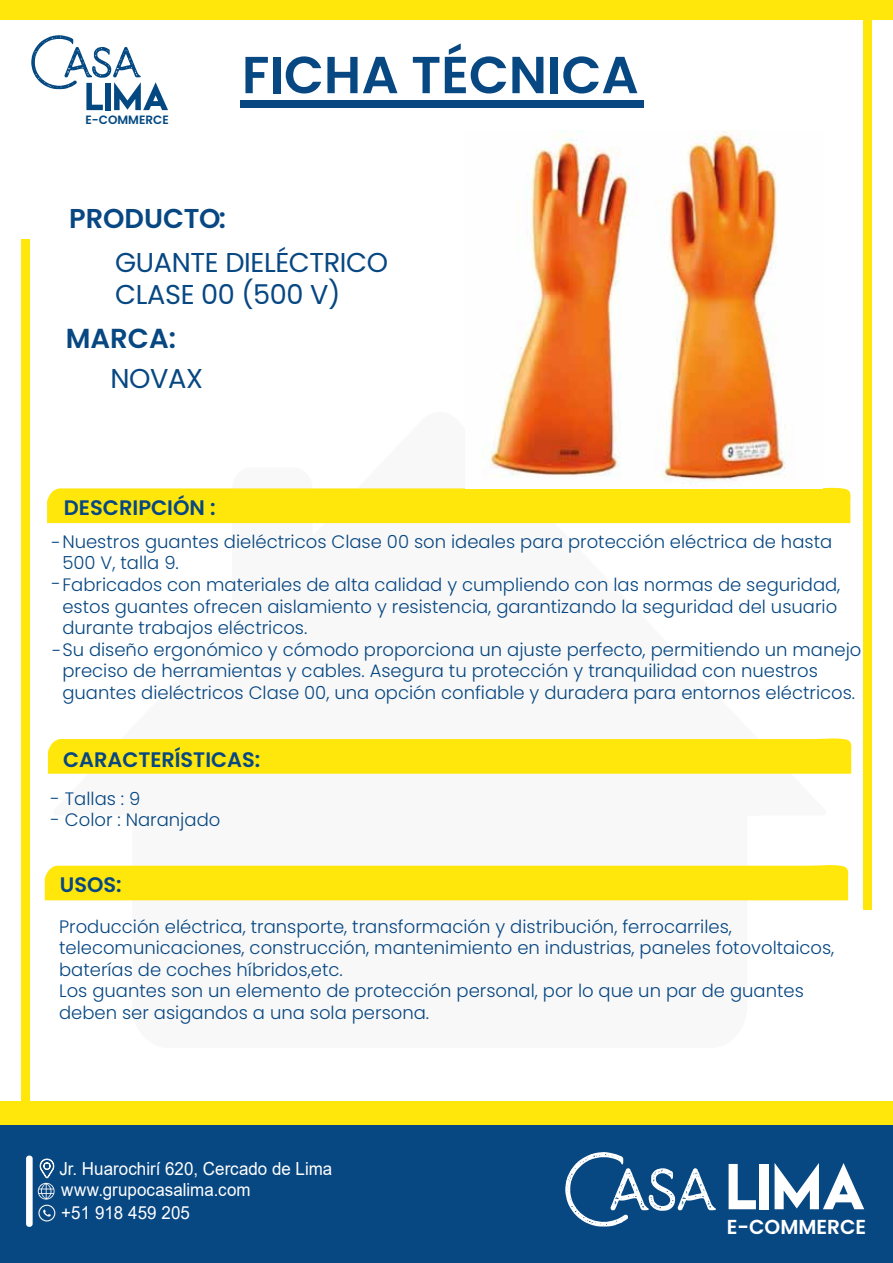
<style>
.page{position:relative;width:893px;height:1263px;background:#fff}
.page>*{position:absolute;margin:0;border:0;box-sizing:border-box;transform-origin:0 0}
.t1{font:600 52.05px "Poppins";color:#074782}
.t2{font:600 27.45px "Poppins";color:#074782}
.t3{font:27.3px/32.7px "Poppins";letter-spacing:-.015em;color:#074782}
.t4{font:600 27.3px "Poppins";color:#074782}
.t5{font:600 21px "Poppins";color:#074782}
.t6{font:600 20.25px "Poppins";color:#fff}
.t7{font:300 18px/21.6px "Poppins";color:#074782}
.t8{font:18px/20.7px "Arial";color:#fff;scale:.94 1}
.t9{font:600 12px "Poppins";color:#034881}
</style>
<div class="page">
<div style="left:0;top:1101px;width:893px;height:161px;background:#ffe60b"></div>
<div style="left:0;top:0;width:893px;height:20px;background:#ffe60b"></div>
<div style="left:864px;top:0;width:8px;height:909px;background:#ffe60b"></div>
<div style="left:22px;top:240px;width:8px;height:950px;background:#ffe60b"></div>
<div style="left:0;top:1125px;width:893px;height:138px;background:#074782"></div>
<svg style="left:43px;top:1209px;width:8px;height:8px"></svg>
<div style="left:38px;top:1205px;width:17px;height:16px;border:1px solid #f6f6f6;border-radius:50%"></div>
<svg style="left:729px;top:1164px;width:27px;height:45px"></svg>
<div style="left:760px;top:1164px;width:9px;height:45px;background:#fff"></div>
<svg style="left:775px;top:1163px;width:89px;height:46px"></svg>
<svg style="left:565px;top:1152px;width:151px;height:74px"></svg>
<div style="left:26px;top:1155px;width:7px;height:72px;background:#fff;border-radius:3px"></div>
<svg style="left:38px;top:1158px;width:17px;height:41px"></svg>
<div style="left:240px;top:100px;width:404px;height:7px;background:#074782"></div>
<svg style="left:31px;top:35px;width:137px;height:75px"></svg>
<div style="left:47px;top:487px;width:804px;height:36px;background:#ffe60b"></div>
<svg style="left:48px;top:738px;width:804px;height:36px"></svg>
<div style="left:45px;top:865px;width:803px;height:35px;background:#ffe60b"></div>
<img style="left:465px;top:131px;width:357px;height:357px">
<p class="t9" style="left:86px;top:113px;width:85px">E-COMMERCE</p>
<h1 class="t1" style="left:242px;top:45px;width:398px">FICHA TÉCNICA</h1>
<h3 class="t4" style="left:69px;top:203px;width:158px">PRODUCTO:</h3>
<h3 class="t3" style="left:115px;top:246px;width:274px">GUANTE DIELÉCTRICO<br>CLASE 00 (500 V)</h3>
<h2 class="t2" style="left:66px;top:323px;width:112px">MARCA:</h2>
<h3 class="t3" style="left:110px;top:362px;width:94px">NOVAX</h3>
<p class="t5" style="left:64px;top:496px;width:153px">DESCRIPCIÓN :</p>
<p class="t7" style="left:52px;top:531px;width:782px">-Nuestros guantes dieléctricos Clase 00 son ideales para protección eléctrica de hasta</p>
<p class="t7" style="left:62px;top:552px;width:118px">500 V, talla 9.</p>
<p class="t7" style="left:62px;top:596px;width:776px">estos guantes ofrecen aislamiento y resistencia, garantizando la seguridad del usuario durante trabajos eléctricos.</p>
<p class="t7" style="left:62px;top:660px;width:794px">preciso de herramientas y cables. Asegura tu protección y tranquilidad con nuestros guantes dieléctricos Clase 00, una opción confiable y duradera para entornos eléctricos.</p>
<p class="t7" style="left:52px;top:574px;width:790px">-Fabricados con materiales de alta calidad y cumpliendo con las normas de seguridad,</p>
<p class="t7" style="left:52px;top:639px;width:811px">-Su diseño ergonómico y cómodo proporciona un ajuste perfecto, permitiendo un manejo</p>
<p class="t5" style="left:63px;top:748px;width:199px">CARACTERÍSTICAS:</p>
<p class="t7" style="left:51px;top:788px;width:91px">- Tallas : 9</p>
<p class="t7" style="left:51px;top:809px;width:171px">- Color : Naranjado</p>
<p class="t5" style="left:60px;top:873px;width:63px">USOS:</p>
<p class="t7" style="left:59px;top:915px;width:777px">Producción eléctrica, transporte, transformación y distribución, ferrocarriles, telecomunicaciones, construcción, mantenimiento en industrias, paneles fotovoltaicos, baterías de coches híbridos,etc.<br>Los guantes son un elemento de protección personal, por lo que un par de guantes deben ser asigandos a una sola persona.</p>
<p class="t8" style="left:59px;top:1158px;width:292px">Jr. Huarochirí 620, Cercado de Lima www.grupocasalima.com</p>
<p class="t8" style="left:61px;top:1202px;width:138px">+51 918 459 205</p>
<p class="t6" style="left:727px;top:1215px;width:141px">E-COMMERCE</p>
</div>
